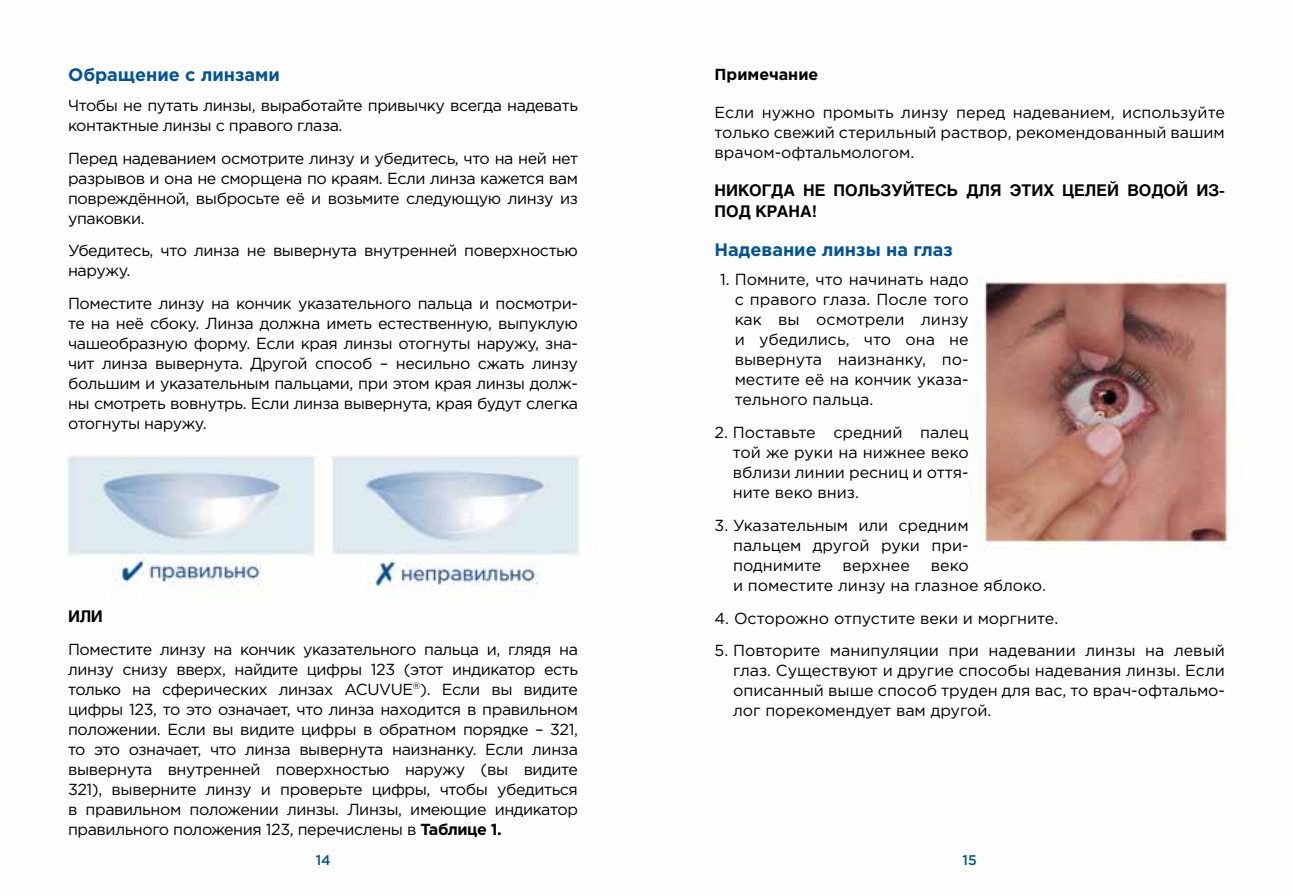
<style>
.page{position:relative;width:1293px;height:896px;background:#fff}
.page>*{position:absolute;margin:0;border:0;box-sizing:border-box;transform-origin:0 0}
.t1{font:700 18px "Gotham Pro";color:#00539b}
.t2{font:16px/20px "Gotham Pro";letter-spacing:-.025em;color:#000;text-align:justify}
.t3{font:16px/20px "Gotham Pro";color:#000}
.t4{font:700 16px/21px "Helios C";color:#000}
.t5{font:700 16px "Gotham Pro";color:#000}
.t6{font:500 14px "Gotham Pro";color:#00539b}
.s1{font-weight:700}
</style>
<div class="page">
<img style="left:67px;top:278px;width:1164px;height:319px">
<p class="t1" style="left:68px;top:64px;width:213px">Обращение с линзами</p>
<p class="t2" style="left:68px;top:95px;width:511px">Чтобы не путать линзы, выработайте привычку всегда надевать контактные линзы с правого глаза.</p>
<p class="t2" style="left:68px;top:148px;width:511px">Перед надеванием осмотрите линзу и убедитесь, что на ней нет разрывов и она не сморщена по краям. Если линза кажется вам повреждённой, выбросьте её и возьмите следующую линзу из упаковки.</p>
<p class="t2" style="left:68px;top:241px;width:511px">Убедитесь, что линза не вывернута внутренней поверхностью наружу.</p>
<p class="t2" style="left:68px;top:293px;width:511px">Поместите линзу на кончик указательного пальца и посмотри&shy;те на неё сбоку. Линза должна иметь естественную, выпуклую чашеобразную форму. Если края линзы отогнуты наружу, зна&shy;чит линза вывернута. Другой способ – несильно сжать линзу большим и указательным пальцами, при этом края линзы долж&shy;ны смотреть вовнутрь. Если линза вывернута, края будут слегка отогнуты наружу.</p>
<p class="t4" style="left:68px;top:606px;width:36px">ИЛИ</p>
<p class="t2" style="left:68px;top:639px;width:511px">Поместите линзу на кончик указательного пальца и, глядя на линзу снизу вверх, найдите цифры 123 (этот индикатор есть только на сферических линзах ACUVUE<sup>®</sup>). Если вы видите цифры 123, то это означает, что линза находится в правильном положении. Если вы видите цифры в обратном порядке – 321, то это означает, что линза вывернута наизнанку. Если линза вывернута внутренней поверхностью наружу (вы видите 321), выверните линзу и проверьте цифры, чтобы убедиться в правильном положении линзы. Линзы, имеющие индикатор правильного положения 123, перечислены в <span class="s1">Таблице 1.</span></p>
<p class="t5" style="left:714px;top:65px;width:105px">Примечание</p>
<p class="t2" style="left:714px;top:102px;width:512px">Если нужно промыть линзу перед надеванием, используйте только свежий стерильный раствор, рекомендованный вашим врачом-офтальмологом.</p>
<p class="t4" style="left:714px;top:179px;width:512px">НИКОГДА НЕ ПОЛЬЗУЙТЕСЬ ДЛЯ ЭТИХ ЦЕЛЕЙ ВОДОЙ ИЗ-<br>ПОД КРАНА!</p>
<p class="t1" style="left:714px;top:239px;width:240px">Надевание линзы на глаз</p>
<p class="t2" style="left:734px;top:270px;width:235px;text-indent:-14px">1. Помните, что начинать надо с правого глаза. После того как вы осмотрели линзу и убедились, что она не вывернута наизнанку, по&shy;местите её на кончик указа&shy;тельного пальца.</p>
<p class="t2" style="left:733px;top:422px;width:237px;text-indent:-18px">2. Поставьте средний палец той же руки на нижнее веко вблизи линии ресниц и оття&shy;ните веко вниз.</p>
<p class="t2" style="left:733px;top:515px;width:237px;text-indent:-19px">3. Указательным или средним пальцем другой руки при&shy;поднимите</p>
<p class="t3" style="left:733px;top:555px;width:314px;text-indent:198px">веко<br>и поместите линзу на глазное яблоко.</p>
<p class="t3" style="left:714px;top:608px;width:345px">4. Осторожно отпустите веки и моргните.</p>
<p class="t2" style="left:733px;top:641px;width:493px;text-indent:-19px">5. Повторите манипуляции при надевании линзы на левый глаз. Существуют и другие способы надевания линзы. Если описанный выше способ труден для вас, то врач-офтальмо&shy;лог порекомендует вам другой.</p>
<p class="t3" style="left:842px;top:555px;width:69px">верхнее</p>
<p class="t6" style="left:316px;top:851px;width:17px">14</p>
<p class="t6" style="left:962px;top:851px;width:16px">15</p>
</div>
